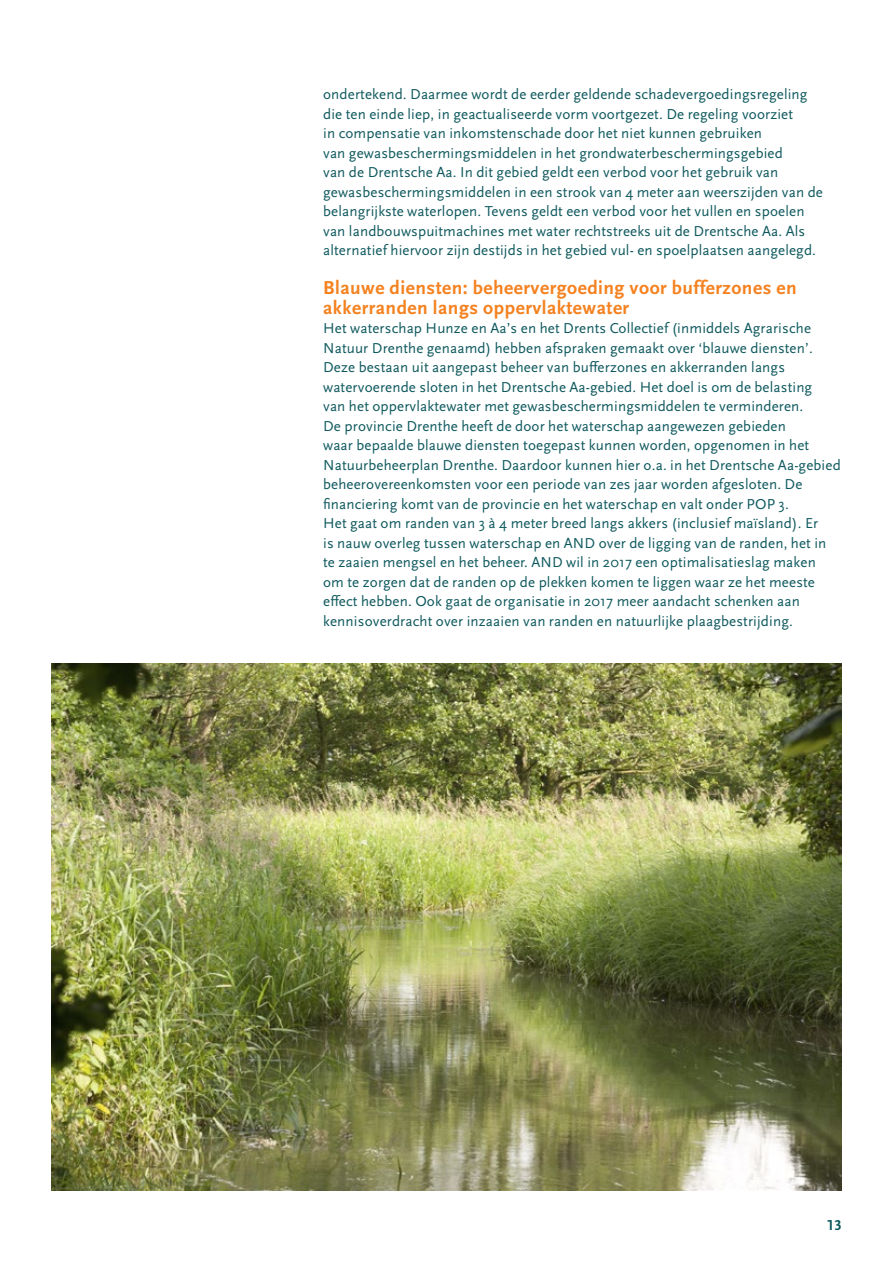
<style>
.page{position:relative;width:893px;height:1263px;background:#fff}
.page>*{position:absolute;margin:0;border:0;box-sizing:border-box;transform-origin:0 0}
.t1{font:700 19.5px/19.5px "Scala Sans OT";letter-spacing:.025em;color:#f58220}
.t2{font:15px/19.5px "Scala Sans OT";letter-spacing:.01em;color:#0f595e}
.t3{font:700 15px "Scala Sans OT";color:#0f595e}
</style>
<div class="page">
<img style="left:51px;top:663px;width:791px;height:528px">
<p class="t2" style="left:323px;top:85px;width:501px">ondertekend. Daarmee wordt de eerder geldende schadevergoedingsregeling die ten einde liep, in geactualiseerde vorm voortgezet. De regeling voorziet<br>in compensatie van inkomstenschade door het niet kunnen gebruiken<br>van gewasbeschermingsmiddelen in het grondwaterbeschermingsgebied<br>van de Drentsche Aa. In dit gebied geldt een verbod voor het gebruik van gewasbeschermingsmiddelen in een strook van 4 meter aan weerszijden van de belangrijkste waterlopen. Tevens geldt een verbod voor het vullen en spoelen van landbouwspuitmachines met water rechtstreeks uit de Drentsche Aa. Als alternatief hiervoor zijn destijds in het gebied vul- en spoelplaatsen aangelegd.</p>
<h1 class="t1" style="left:323px;top:278px;width:475px">Blauwe diensten: beheervergoeding voor bufferzones en akkerranden langs oppervlaktewater</h1>
<p class="t2" style="left:323px;top:319px;width:519px">Het waterschap Hunze en Aa’s en het Drents Collectief (inmiddels Agrarische Natuur Drenthe genaamd) hebben afspraken gemaakt over ‘blauwe diensten’.<br>Deze bestaan uit aangepast beheer van bufferzones en akkerranden langs watervoerende sloten in het Drentsche Aa-gebied. Het doel is om de belasting<br>van het oppervlaktewater met gewasbeschermingsmiddelen te verminderen.<br>De provincie Drenthe heeft de door het waterschap aangewezen gebieden<br>waar bepaalde blauwe diensten toegepast kunnen worden, opgenomen in het Natuurbeheerplan Drenthe. Daardoor kunnen hier o.a. in het Drentsche Aa-gebied beheerovereenkomsten voor een periode van zes jaar worden afgesloten. De financiering komt van de provincie en het waterschap en valt onder POP 3.<br>Het gaat om randen van 3 à 4 meter breed langs akkers (inclusief maïsland). Er<br>is nauw overleg tussen waterschap en AND over de ligging van de randen, het in te zaaien mengsel en het beheer. AND wil in 2017 een optimalisatieslag maken<br>om te zorgen dat de randen op de plekken komen te liggen waar ze het meeste effect hebben. Ook gaat de organisatie in 2017 meer aandacht schenken aan kennisoverdracht over inzaaien van randen en natuurlijke plaagbestrijding.</p>
<p class="t3" style="left:827px;top:1217px;width:17px">13</p>
</div>
